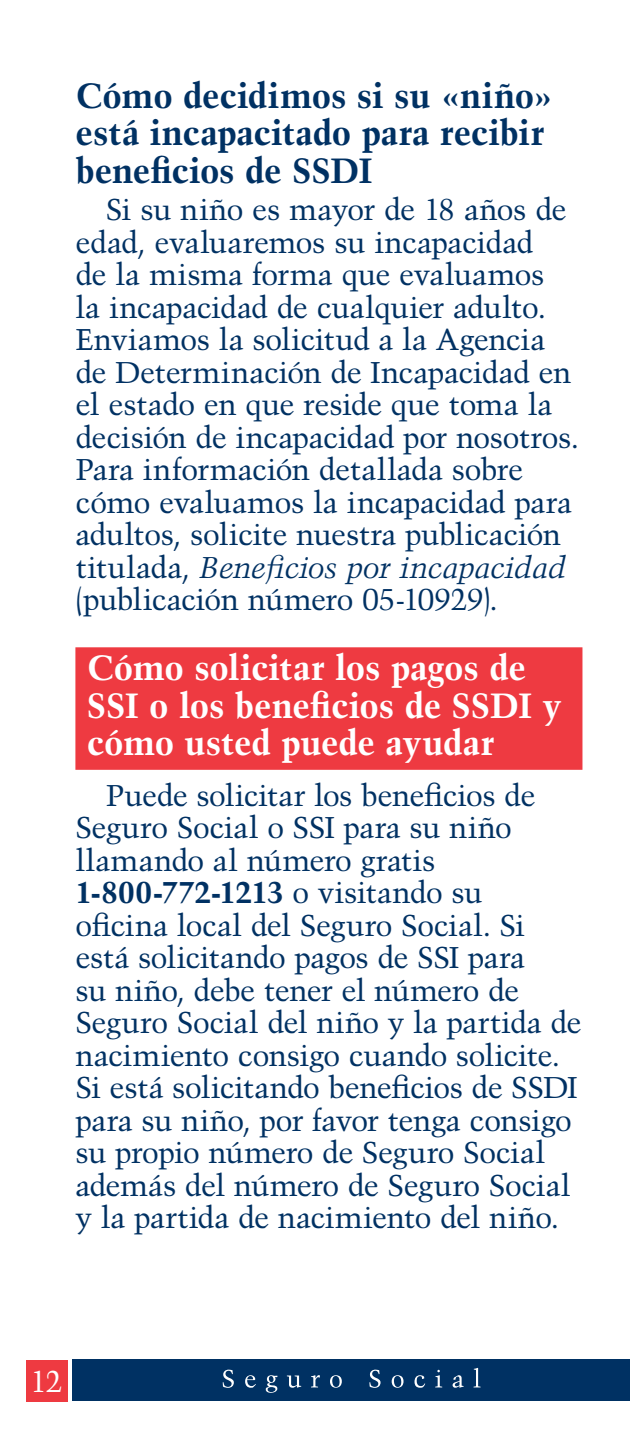
<style>
.page{position:relative;width:630px;height:1440px;background:#fff}
.page>*{position:absolute;margin:0;border:0;box-sizing:border-box;transform-origin:0 0}
.Header1_3lines{font:700 35px/37.5px "Trump Mediaeval";letter-spacing:-.01em;color:#fff}
.Header2{font:700 35px/37.5px "Trump Mediaeval";letter-spacing:-.005em;color:#003163}
.paragraph_format{font:30px/32.5px "Trump Mediaeval";letter-spacing:-.015em;color:#003163}
.t1{font:30px "Trump Mediaeval";color:#fff}
.s1{font-style:italic}
.s2{font-weight:700}
</style>
<div class="page">
<div style="left:73px;top:1359px;width:557px;height:42px;background:#003163"></div>
<svg style="left:223px;top:1368px;width:258px;height:25px"></svg>
<div style="left:26px;top:1360px;width:42px;height:42px;background:#ee3a41"></div>
<div style="left:75px;top:647px;width:507px;height:123px;background:#ee3a41"></div>
<h2 class="Header2" style="left:75px;top:76px;width:479px">Cómo decidimos si su «niño» está incapacitado para recibir beneficios de SSDI</h2>
<p class="paragraph_format" style="left:75px;top:193px;width:505px;text-indent:30px">Si su niño es mayor de 18 años de edad, evaluaremos su incapacidad<br>de la misma forma que evaluamos<br>la incapacidad de cualquier adulto.<br>Enviamos la solicitud a la Agencia de Determinación de Incapacidad en el estado en que reside que toma la decisión de incapacidad por nosotros.<br>Para información detallada sobre cómo evaluamos la incapacidad para adultos, solicite nuestra publicación titulada, <span class="s1">Beneficios por incapacidad </span>(publicación número 05-10929).</p>
<h1 class="Header1_3lines" style="left:87px;top:649px;width:477px">Cómo solicitar los pagos de<br>SSI o los beneficios de SSDI y cómo usted puede ayudar</h1>
<p class="paragraph_format" style="left:75px;top:779px;width:508px;text-indent:30px">Puede solicitar los beneficios de Seguro Social o SSI para su niño llamando al número gratis <span class="s2">1-800-772-1213</span> o visitando su oficina local del Seguro Social. Si está solicitando pagos de SSI para<br>su niño, debe tener el número de Seguro Social del niño y la partida de nacimiento consigo cuando solicite.<br>Si está solicitando beneficios de SSDI para su niño, por favor tenga consigo su propio número de Seguro Social además del número de Seguro Social y la partida de nacimiento del niño.</p>
<p class="t1" style="left:30px;top:1363px;width:34px">12</p>
</div>
